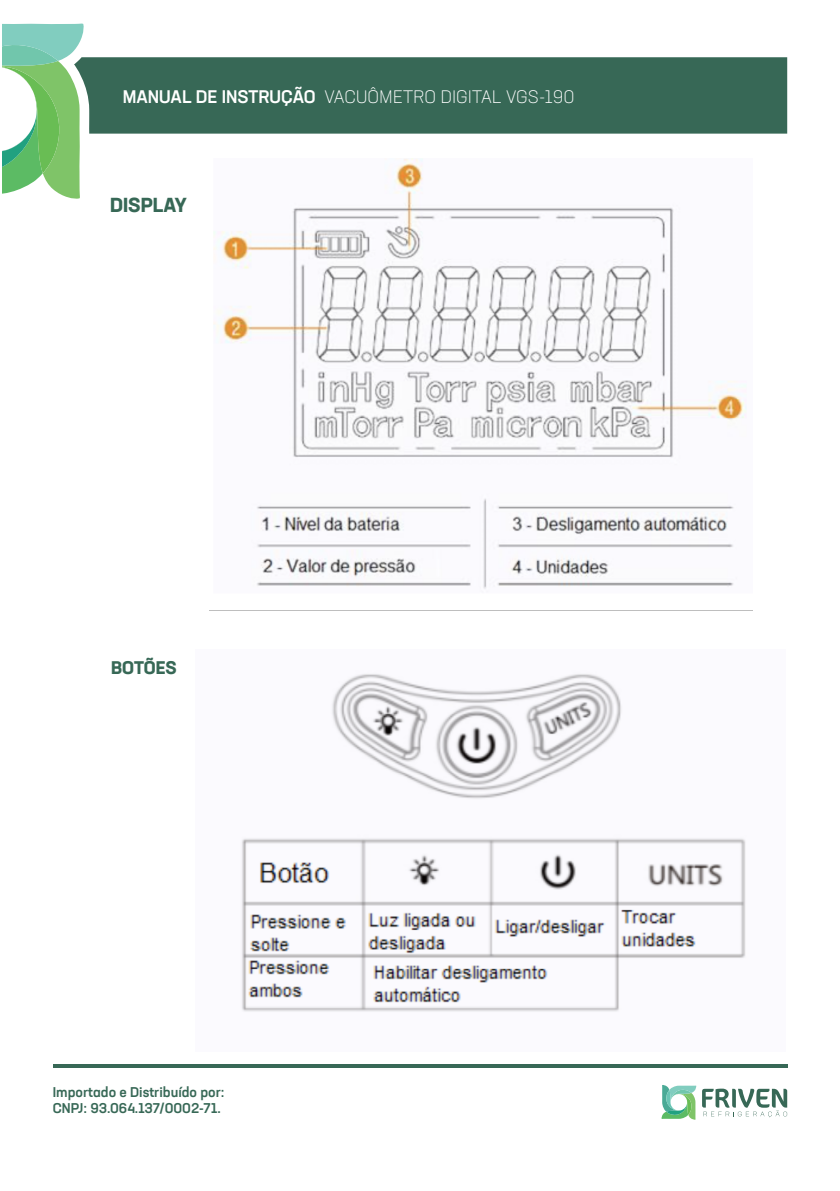
<style>
.page{position:relative;width:840px;height:1191px;background:#fff}
.page>*{position:absolute;margin:0;border:0;box-sizing:border-box;transform-origin:0 0}
.t1{font:700 20px "Neusa Next Pro";color:#376856}
.t2{font:300 18px "Neusa Next Pro";color:#fff}
.t3{font:700 18px "Neusa Next Pro";color:#376856}
.t4{font:500 14px/16.8px "Neusa Next Pro";color:#376856}
.s1{font-weight:500}
</style>
<div class="page">
<svg style="left:661px;top:1085px;width:125px;height:34px"></svg>
<hr style="left:53px;top:1064px;width:733px;height:3px;background:#376856">
<div style="left:84px;top:57px;width:702px;height:77px;background:#376856"></div>
<svg style="left:2px;top:23px;width:82px;height:176px"></svg>
<img style="left:213px;top:158px;width:534px;height:431px">
<img style="left:241px;top:674px;width:505px;height:338px">
<p class="t2" style="left:123px;top:86px;width:453px"><span class="s1">MANUAL DE INSTRUÇÃO</span> VACUÔMETRO DIGITAL VGS-190</p>
<h1 class="t1" style="left:110px;top:192px;width:78px">DISPLAY</h1>
<p class="t3" style="left:111px;top:656px;width:67px">BOTÕES</p>
<p class="t4" style="left:53px;top:1083px;width:173px">Importado e Distribuído por:<br>CNPJ: 93.064.137/0002-71.</p>
</div>
